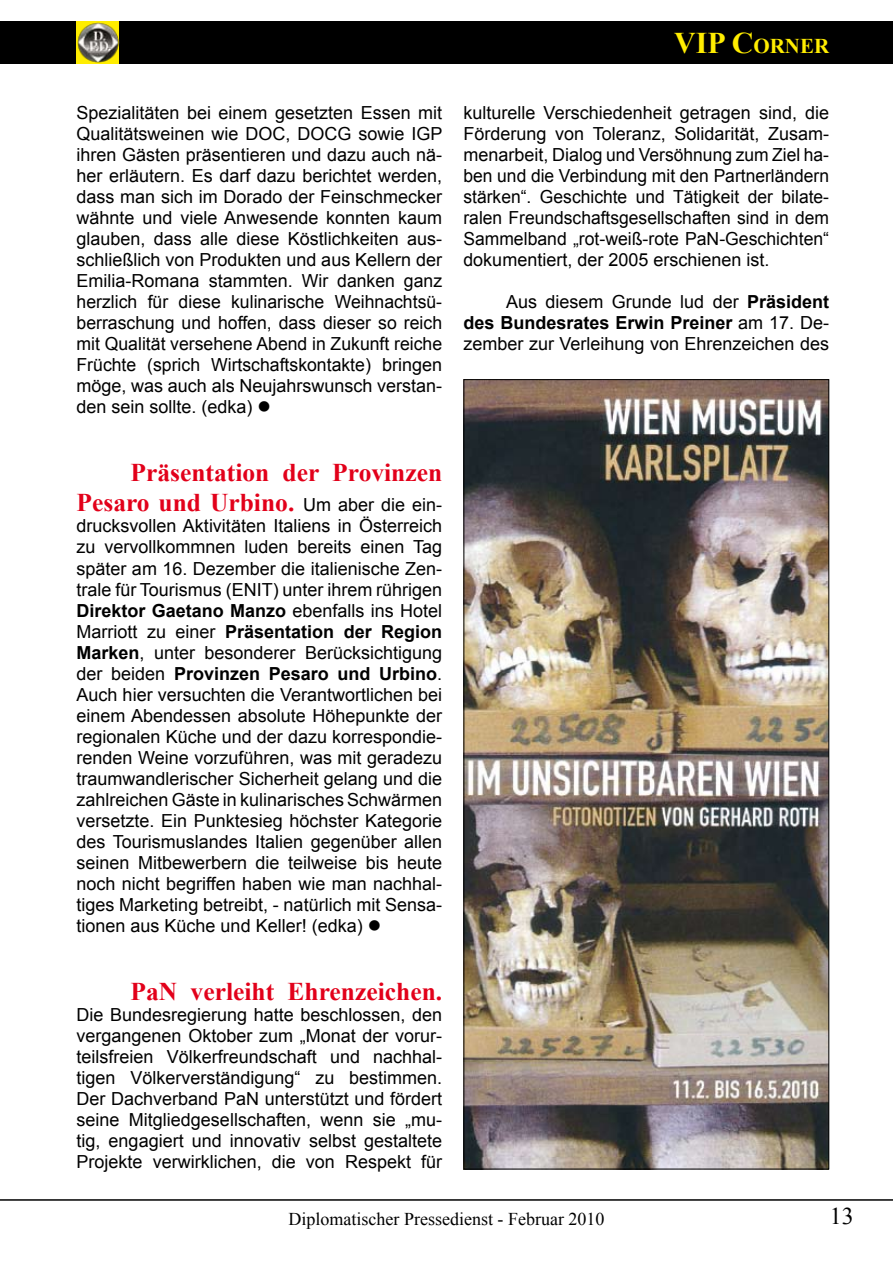
<style>
.page{position:relative;width:893px;height:1263px;background:#fff}
.page>*{position:absolute;margin:0;border:0;box-sizing:border-box;transform-origin:0 0}
.t1{font:700 25.5px/30px "Times New Roman";color:#e2001a;text-align:right}
.t2{font:24px "Times New Roman";color:#000}
.t3{font:700 21px "Times New Roman";color:#ffed00}
.t4{font:18px/21px "Arial";color:#000;text-align:justify}
.t5{font:18px "Times New Roman";color:#000}
.s1{font-family:"Arial";font-weight:400;font-size:18px;color:#000}
.s2{font-weight:700}
.s3{font-size:30px}
</style>
<div class="page">
<div style="left:0;top:21px;width:893px;height:43px;background:#000"></div>
<div style="left:77px;top:21px;width:42px;height:43px;background:#ffed00"></div>
<img style="left:77px;top:22px;width:42px;height:41px">
<hr style="left:0;top:1199px;width:893px;height:2px;background:#000">
<img style="left:465px;top:381px;width:362px;height:786px">
<p class="t4" style="left:77px;top:103px;width:368px">Spezialitäten bei einem gesetzten Essen mit Qualitätsweinen wie DOC, DOCG sowie IGP ihren Gästen präsentieren und dazu auch nä&shy;her erläutern. Es darf dazu berichtet werden, dass man sich im Dorado der Feinschmecker wähnte und viele Anwesende konnten kaum glauben, dass alle diese Köstlichkeiten aus&shy;schließlich von Produkten und aus Kellern der Emilia-Romana stammten. Wir danken ganz herzlich für diese kulinarische Weihnachtsü&shy;berraschung und hoffen, dass dieser so reich mit Qualität versehene Abend in Zukunft reiche Früchte (sprich Wirtschaftskontakte) bringen möge, was auch als Neujahrswunsch verstan&shy;den sein sollte. (edka) ●</p>
<h1 class="t1" style="left:77px;top:457px;width:367px">Präsentation der Provinzen<br>Pesaro und Urbino. <span class="s1">Um aber die ein-</span></h1>
<p class="t4" style="left:77px;top:516px;width:367px">drucksvollen Aktivitäten Italiens in Österreich zu vervollkommnen luden bereits einen Tag später am 16. Dezember die italienische Zen&shy;trale für Tourismus (ENIT) unter ihrem rührigen <span class="s2">Direktor Gaetano Manzo</span> ebenfalls ins Hotel Marriott zu einer <span class="s2">Präsentation der Region Marken</span>, unter besonderer Berücksichtigung der beiden <span class="s2">Provinzen Pesaro und Urbino</span>.<br>Auch hier versuchten die Verantwortlichen bei einem Abendessen absolute Höhepunkte der regionalen Küche und der dazu korrespondie&shy;renden Weine vorzuführen, was mit geradezu traumwandlerischer Sicherheit gelang und die zahlreichen Gäste in kulinarisches Schwärmen versetzte. Ein Punktesieg höchster Kategorie des Tourismuslandes Italien gegenüber allen seinen Mitbewerbern die teilweise bis heute noch nicht begriffen haben wie man nachhal&shy;tiges Marketing betreibt, - natürlich mit Sensa&shy;tionen aus Küche und Keller! (edka) ●</p>
<h1 class="t1" style="left:131px;top:975px;width:313px">PaN verleiht Ehrenzeichen.</h1>
<p class="t4" style="left:77px;top:1004px;width:367px">Die Bundesregierung hatte beschlossen, den vergangenen Oktober zum „Monat der vorur&shy;teilsfreien Völkerfreundschaft und nachhal&shy;tigen Völkerverständigung“ zu bestimmen.<br>Der Dachverband PaN unterstützt und fördert seine Mitgliedgesellschaften, wenn sie „mu&shy;tig, engagiert und innovativ selbst gestaltete Projekte verwirklichen, die von Respekt für</p>
<p class="t3" style="left:674px;top:31px;width:157px"><span class="s3">VIP C</span>ORNER</p>
<p class="t4" style="left:463px;top:103px;width:367px">kulturelle Verschiedenheit getragen sind, die Förderung von Toleranz, Solidarität, Zusam&shy;menarbeit, Dialog und Versöhnung zum Ziel ha&shy;ben und die Verbindung mit den Partnerländern stärken“. Geschichte und Tätigkeit der bilate&shy;ralen Freundschaftsgesellschaften sind in dem Sammelband „rot-weiß-rote PaN-Geschichten“ dokumentiert, der 2005 erschienen ist.</p>
<p class="t4" style="left:463px;top:292px;width:367px;text-indent:43px">Aus diesem Grunde lud der <span class="s2">Präsident des Bundesrates Erwin Preiner</span> am 17. De&shy;zember zur Verleihung von Ehrenzeichen des</p>
<p class="t5" style="left:288px;top:1207px;width:317px">Diplomatischer Pressedienst - Februar 2010</p>
<h2 class="t2" style="left:830px;top:1200px;width:25px">13</h2>
</div>
